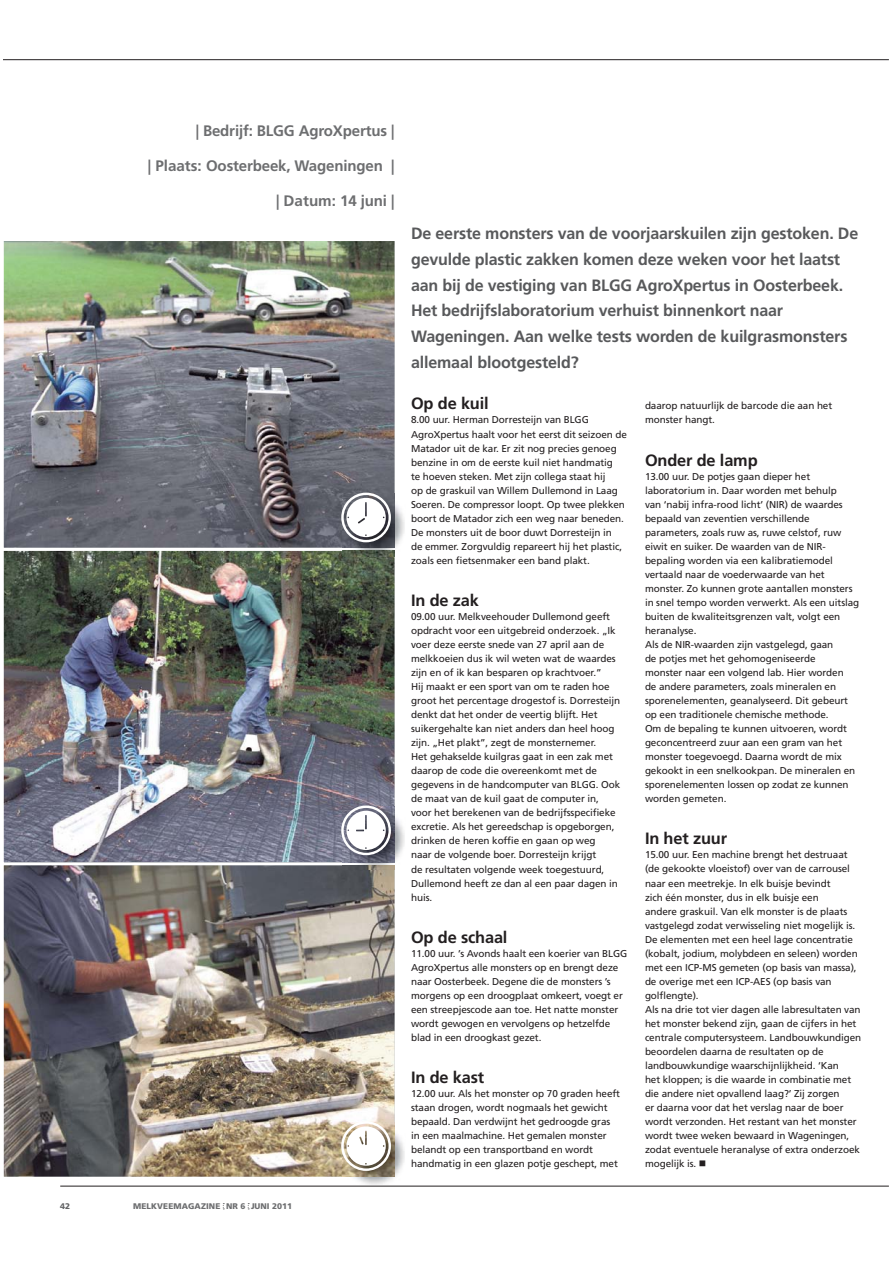
<style>
.page{position:relative;width:893px;height:1263px;background:#fff}
.page>*{position:absolute;margin:0;border:0;box-sizing:border-box;transform-origin:0 0}
.t1{font:700 16.35px/25.7px "Frutiger LT Std";letter-spacing:-.01em;color:#58595b}
.t2{font:700 16.35px "Frutiger LT Std";letter-spacing:-.01em;color:#231f20}
.t3{font:700 15.15px "Frutiger LT Std";letter-spacing:-.01em;color:#6d6e70}
.t4{font:9.9px/14.1px "Frutiger LT Std";letter-spacing:-.01em;color:#231f20}
.t5{font:900 8.25px "Frutiger LT Std";letter-spacing:.01em;color:#6d6e70}
.t6{font:900 8.25px "Frutiger LT Std";color:#636466}
</style>
<div class="page">
<img style="left:4px;top:865px;width:390px;height:312px">
<img style="left:4px;top:551px;width:390px;height:311px">
<img style="left:4px;top:241px;width:390px;height:307px">
<img style="left:343px;top:494px;width:62px;height:62px">
<img style="left:343px;top:551px;width:51px;height:5px">
<img style="left:343px;top:494px;width:51px;height:54px">
<svg style="left:341px;top:493px;width:50px;height:49px"></svg>
<img style="left:343px;top:807px;width:62px;height:62px">
<img style="left:343px;top:865px;width:51px;height:4px">
<img style="left:343px;top:807px;width:51px;height:55px">
<svg style="left:341px;top:806px;width:50px;height:49px"></svg>
<img style="left:354px;top:1122px;width:51px;height:63px">
<img style="left:343px;top:1122px;width:51px;height:55px">
<svg style="left:341px;top:1121px;width:50px;height:50px"></svg>
<hr style="left:4px;top:59px;width:885px;height:1px;background:#231f20">
<hr style="left:60px;top:1186px;width:829px;height:1px;background:#231f20">
<h2 class="t3" style="left:196px;top:124px;width:200px">| Bedrijf: BLGG AgroXpertus |</h2>
<h2 class="t3" style="left:148px;top:159px;width:248px">| Plaats: Oosterbeek, Wageningen |</h2>
<h2 class="t3" style="left:276px;top:194px;width:120px">| Datum: 14 juni |</h2>
<p class="t6" style="left:60px;top:1203px;width:12px">42</p>
<p class="t5" style="left:133px;top:1203px;width:160px">MELKVEEMAGAZINE NR 6 JUNI 2011</p>
<p class="t1" style="left:411px;top:222px;width:449px">De eerste monsters van de voorjaarskuilen zijn gestoken. De gevulde plastic zakken komen deze weken voor het laatst aan bij de vestiging van BLGG AgroXpertus in Oosterbeek.<br>Het bedrijfslaboratorium verhuist binnenkort naar Wageningen. Aan welke tests worden de kuilgrasmonsters allemaal blootgesteld?</p>
<h1 class="t2" style="left:411px;top:397px;width:79px">Op de kuil</h1>
<p class="t4" style="left:411px;top:413px;width:217px">8.00 uur. Herman Dorresteijn van BLGG AgroXpertus haalt voor het eerst dit seizoen de Matador uit de kar. Er zit nog precies genoeg benzine in om de eerste kuil niet handmatig<br>te hoeven steken. Met zijn collega staat hij<br>op de graskuil van Willem Dullemond in Laag Soeren. De compressor loopt. Op twee plekken boort de Matador zich een weg naar beneden.<br>De monsters uit de boor duwt Dorresteijn in<br>de emmer. Zorgvuldig repareert hij het plastic, zoals een fietsenmaker een band plakt.</p>
<h1 class="t2" style="left:411px;top:593px;width:69px">In de zak</h1>
<p class="t4" style="left:411px;top:610px;width:211px">09.00 uur. Melkveehouder Dullemond geeft opdracht voor een uitgebreid onderzoek. „Ik voer deze eerste snede van 27 april aan de melkkoeien dus ik wil weten wat de waardes zijn en of ik kan besparen op krachtvoer.”<br>Hij maakt er een sport van om te raden hoe groot het percentage drogestof is. Dorresteijn denkt dat het onder de veertig blijft. Het suikergehalte kan niet anders dan heel hoog zijn. „Het plakt”, zegt de monsternemer.<br>Het gehakselde kuilgras gaat in een zak met daarop de code die overeenkomt met de gegevens in de handcomputer van BLGG. Ook de maat van de kuil gaat de computer in, voor het berekenen van de bedrijfsspecifieke excretie. Als het gereedschap is opgeborgen, drinken de heren koffie en gaan op weg<br>naar de volgende boer. Dorresteijn krijgt<br>de resultaten volgende week toegestuurd, Dullemond heeft ze dan al een paar dagen in huis.</p>
<h1 class="t2" style="left:411px;top:930px;width:98px">Op de schaal</h1>
<p class="t4" style="left:411px;top:947px;width:218px">11.00 uur. ’s Avonds haalt een koerier van BLGG AgroXpertus alle monsters op en brengt deze naar Oosterbeek. Degene die de monsters ’s morgens op een droogplaat omkeert, voegt er een streepjescode aan toe. Het natte monster wordt gewogen en vervolgens op hetzelfde blad in een droogkast gezet.</p>
<h1 class="t2" style="left:411px;top:1070px;width:75px">In de kast</h1>
<p class="t4" style="left:411px;top:1087px;width:211px">12.00 uur. Als het monster op 70 graden heeft staan drogen, wordt nogmaals het gewicht bepaald. Dan verdwijnt het gedroogde gras in een maalmachine. Het gemalen monster belandt op een transportband en wordt handmatig in een glazen potje geschept, met</p>
<p class="t4" style="left:645px;top:399px;width:189px">daarop natuurlijk de barcode die aan het monster hangt.</p>
<h1 class="t2" style="left:645px;top:453px;width:114px">Onder de lamp</h1>
<p class="t4" style="left:645px;top:470px;width:216px">13.00 uur. De potjes gaan dieper het laboratorium in. Daar worden met behulp<br>van ‘nabij infra-rood licht’ (NIR) de waardes bepaald van zeventien verschillende parameters, zoals ruw as, ruwe celstof, ruw eiwit en suiker. De waarden van de NIR&shy;bepaling worden via een kalibratiemodel vertaald naar de voederwaarde van het monster. Zo kunnen grote aantallen monsters in snel tempo worden verwerkt. Als een uitslag buiten de kwaliteitsgrenzen valt, volgt een heranalyse.<br>Als de NIR-waarden zijn vastgelegd, gaan<br>de potjes met het gehomogeniseerde<br>monster naar een volgend lab. Hier worden<br>de andere parameters, zoals mineralen en sporenelementen, geanalyseerd. Dit gebeurt op een traditionele chemische methode.<br>Om de bepaling te kunnen uitvoeren, wordt geconcentreerd zuur aan een gram van het monster toegevoegd. Daarna wordt de mix gekookt in een snelkookpan. De mineralen en sporenelementen lossen op zodat ze kunnen worden gemeten.</p>
<h1 class="t2" style="left:645px;top:832px;width:84px">In het zuur</h1>
<p class="t4" style="left:645px;top:848px;width:218px">15.00 uur. Een machine brengt het destruaat (de gekookte vloeistof) over van de carrousel naar een meetrekje. In elk buisje bevindt<br>zich één monster, dus in elk buisje een<br>andere graskuil. Van elk monster is de plaats vastgelegd zodat verwisseling niet mogelijk is.<br>De elementen met een heel lage concentratie (kobalt, jodium, molybdeen en seleen) worden met een ICP-MS gemeten (op basis van massa), de overige met een ICP-AES (op basis van golflengte).<br>Als na drie tot vier dagen alle labresultaten van het monster bekend zijn, gaan de cijfers in het centrale computersysteem. Landbouwkundigen beoordelen daarna de resultaten op de landbouwkundige waarschijnlijkheid. ‘Kan<br>het kloppen; is die waarde in combinatie met die andere niet opvallend laag?’ Zij zorgen<br>er daarna voor dat het verslag naar de boer wordt verzonden. Het restant van het monster wordt twee weken bewaard in Wageningen, zodat eventuele heranalyse of extra onderzoek mogelijk is. ■</p>
</div>
